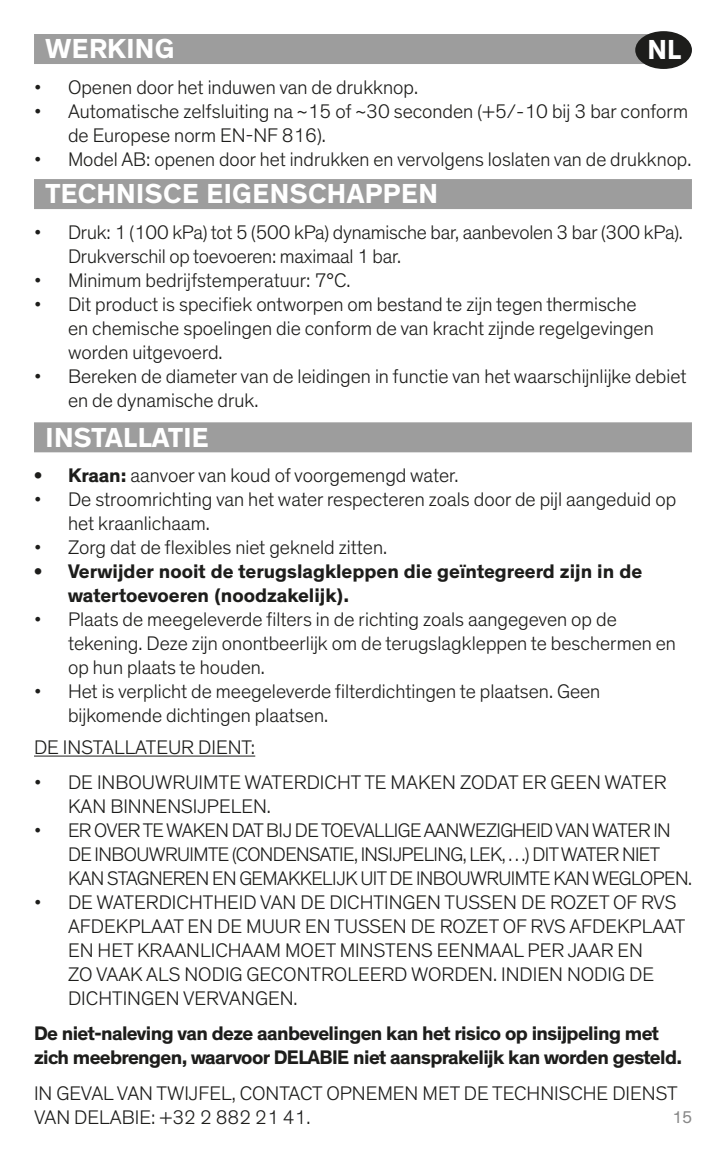
<style>
.page{position:relative;width:726px;height:1157px;background:#fff}
.page>*{position:absolute;margin:0;border:0;box-sizing:border-box;transform-origin:0 0}
.t1{font:700 28px "Theinhardt";letter-spacing:.015em;color:#fff}
.t2{font:300 20px/24px "Theinhardt";color:#1d1d1b}
.t3{font:300 20px/24px "Theinhardt";letter-spacing:-.03em;color:#1d1d1b}
.t4{font:700 20px/24px "Theinhardt";letter-spacing:-.03em;color:#1d1d1b}
.t5{font:700 20px/24px "Theinhardt";color:#1d1d1b}
.t6{font:17.2px "Theinhardt";color:#888}
.s1{font-weight:700}
</style>
<div class="page">
<div style="left:34px;top:34px;width:635px;height:30px;background:#9d9d9d"></div>
<div style="left:34px;top:179px;width:658px;height:30px;background:#9d9d9d"></div>
<div style="left:34px;top:422px;width:658px;height:30px;background:#9d9d9d"></div>
<div style="left:635px;top:31px;width:57px;height:38px;background:#1d1d1b;border-radius:50%"></div>
<hr style="left:34px;top:755px;width:221px;height:1px;background:#1d1d1b">
<h1 class="t1" style="left:45px;top:33px;width:131px">WERKING</h1>
<p class="t2" style="left:34px;top:75px;width:385px">• Openen door het induwen van de drukknop.</p>
<p class="t2" style="left:68px;top:99px;width:621px;text-indent:-34px">• Automatische zelfsluiting na ~15 of ~30 seconden (+5/-10 bij 3 bar conform de Europese norm EN-NF 816).</p>
<p class="t2" style="left:34px;top:147px;width:659px">• Model AB: openen door het indrukken en vervolgens loslaten van de drukknop.</p>
<h1 class="t1" style="left:45px;top:178px;width:394px">TECHNISCE EIGENSCHAPPEN</h1>
<p class="t2" style="left:68px;top:220px;width:616px;text-indent:-34px">• Druk: 1 (100 kPa) tot 5 (500 kPa) dynamische bar, aanbevolen 3 bar (300 kPa).<br>Drukverschil op toevoeren: maximaal 1 bar.</p>
<p class="t2" style="left:34px;top:268px;width:318px">• Minimum bedrijfstemperatuur: 7°C.</p>
<p class="t2" style="left:68px;top:292px;width:587px;text-indent:-34px">• Dit product is specifiek ontworpen om bestand te zijn tegen thermische en chemische spoelingen die conform de van kracht zijnde regelgevingen worden uitgevoerd.</p>
<p class="t2" style="left:68px;top:364px;width:620px;text-indent:-34px">• Bereken de diameter van de leidingen in functie van het waarschijnlijke debiet en de dynamische druk.</p>
<h1 class="t1" style="left:45px;top:421px;width:165px">INSTALLATIE</h1>
<p class="t2" style="left:34px;top:463px;width:426px"><span class="s1">• Kraan:</span> aanvoer van koud of voorgemengd water.</p>
<p class="t2" style="left:68px;top:487px;width:609px;text-indent:-34px">• De stroomrichting van het water respecteren zoals door de pijl aangeduid op het kraanlichaam.</p>
<p class="t2" style="left:34px;top:535px;width:354px">• Zorg dat de flexibles niet gekneld zitten.</p>
<p class="t5" style="left:68px;top:559px;width:575px;text-indent:-34px">• Verwijder nooit de terugslagkleppen die geïntegreerd zijn in de watertoevoeren (noodzakelijk).</p>
<p class="t2" style="left:68px;top:607px;width:609px;text-indent:-34px">• Plaats de meegeleverde filters in de richting zoals aangegeven op de tekening. Deze zijn onontbeerlijk om de terugslagkleppen te beschermen en op hun plaats te houden.</p>
<p class="t2" style="left:68px;top:679px;width:534px;text-indent:-34px">• Het is verplicht de meegeleverde filterdichtingen te plaatsen. Geen bijkomende dichtingen plaatsen.</p>
<h1 class="t1" style="left:647px;top:34px;width:35px">NL</h1>
<p class="t2" style="left:34px;top:735px;width:223px">DE INSTALLATEUR DIENT:</p>
<p class="t2" style="left:68px;top:770px;width:600px;text-indent:-34px">• DE INBOUWRUIMTE WATERDICHT TE MAKEN ZODAT ER GEEN WATER<br>KAN BINNENSĲPELEN.</p>
<p class="t3" style="left:68px;top:818px;width:625px;text-indent:-34px">• ER OVER TE WAKEN DAT BĲ DE TOEVALLIGE AANWEZIGHEID VAN WATER IN<br>DE INBOUWRUIMTE (CONDENSATIE, INSĲPELING, LEK, …) DIT WATER NIET<br>KAN STAGNEREN EN GEMAKKELĲK UIT DE INBOUWRUIMTE KAN WEGLOPEN.</p>
<p class="t2" style="left:68px;top:890px;width:619px;text-indent:-34px">• DE WATERDICHTHEID VAN DE DICHTINGEN TUSSEN DE ROZET OF RVS AFDEKPLAAT EN DE MUUR EN TUSSEN DE ROZET OF RVS AFDEKPLAAT EN HET KRAANLICHAAM MOET MINSTENS EENMAAL PER JAAR EN<br>ZO VAAK ALS NODIG GECONTROLEERD WORDEN. INDIEN NODIG DE DICHTINGEN VERVANGEN.</p>
<p class="t4" style="left:34px;top:1021px;width:649px">De niet-naleving van deze aanbevelingen kan het risico op insijpeling met zich meebrengen, waarvoor DELABIE niet aansprakelijk kan worden gesteld.</p>
<p class="t2" style="left:34px;top:1081px;width:645px">IN GEVAL VAN TWIJFEL, CONTACT OPNEMEN MET DE TECHNISCHE DIENST<br>VAN DELABIE: +32 2 882 21 41.</p>
<p class="t6" style="left:672px;top:1109px;width:22px">15</p>
</div>
